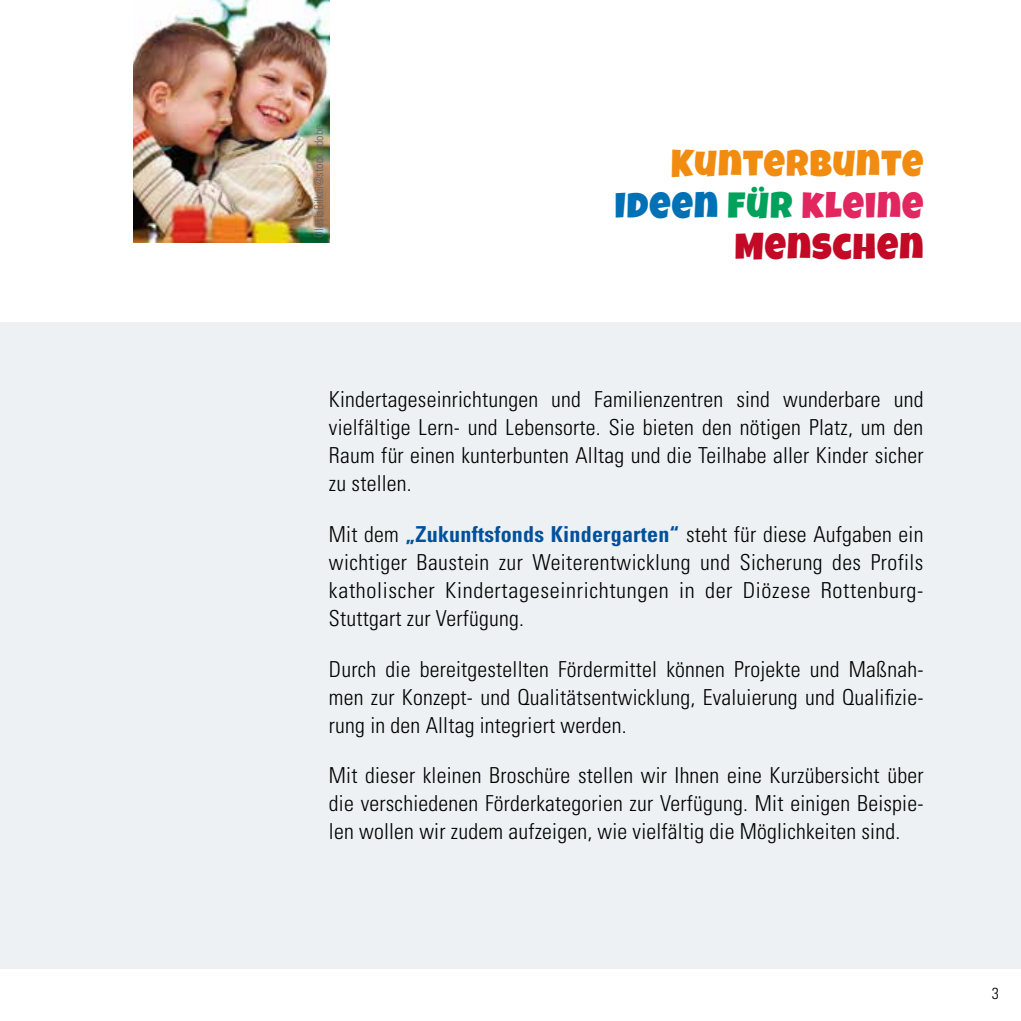
<style>
.page{position:relative;width:1021px;height:1021px;background:#fff}
.page>*{position:absolute;margin:0;border:0;box-sizing:border-box;transform-origin:0 0}
.t1{font:36.8px/41.6px "Luckiest Guy";letter-spacing:.03em;color:#f18c10;text-align:right}
.t2{font:300 condensed 22px/28px "Univers";letter-spacing:.01em;color:#000;text-align:justify}
.t3{font:300 condensed 16px "Univers";color:#000}
.t4{font:300 condensed 12px "Univers";color:#5f6062}
.s1{color:#0071b5}
.s2{color:#00a25b}
.s3{color:#e2265f}
.s4{color:#c20926}
.s5{font-weight:700;color:#00509c}
</style>
<div class="page">
<div style="left:0;top:322px;width:1020px;height:646px;background:#edf1f3"></div>
<img style="left:133px;top:0;width:196px;height:242px">
<p class="t4" style="left:314px;top:238px;width:114px;rotate:-90deg">OlesiaBilkei@stock.adobe</p>
<h1 class="t1" style="left:614px;top:143px;width:310px">KUNTERBUNTE<br><span class="s1">IDEEN</span> <span class="s2">FÜR</span> <span class="s3">KLEINE<br></span><span class="s4">MENSCHEN</span></h1>
<p class="t2" style="left:329px;top:387px;width:596px">Kindertageseinrichtungen und Familienzentren sind wunderbare und vielfältige Lern- und Lebensorte. Sie bieten den nötigen Platz, um den Raum für einen kunterbunten Alltag und die Teilhabe aller Kinder sicher zu stellen.</p>
<p class="t2" style="left:329px;top:522px;width:596px">Mit dem <span class="s5">„Zukunftsfonds Kindergarten“</span> steht für diese Aufgaben ein wichtiger Baustein zur Weiterentwicklung und Sicherung des Profils katholischer Kindertageseinrichtungen in der Diözese Rottenburg-Stuttgart zur Verfügung.</p>
<p class="t2" style="left:329px;top:656px;width:596px">Durch die bereitgestellten Fördermittel können Projekte und Maßnah&shy;men zur Konzept- und Qualitätsentwicklung, Evaluierung und Qualifizie&shy;rung in den Alltag integriert werden.</p>
<p class="t2" style="left:329px;top:763px;width:596px">Mit dieser kleinen Broschüre stellen wir Ihnen eine Kurzübersicht über die verschiedenen Förderkategorien zur Verfügung. Mit einigen Beispie&shy;len wollen wir zudem aufzeigen, wie vielfältig die Möglichkeiten sind.</p>
<p class="t3" style="left:991px;top:987px;width:9px">3</p>
</div>
